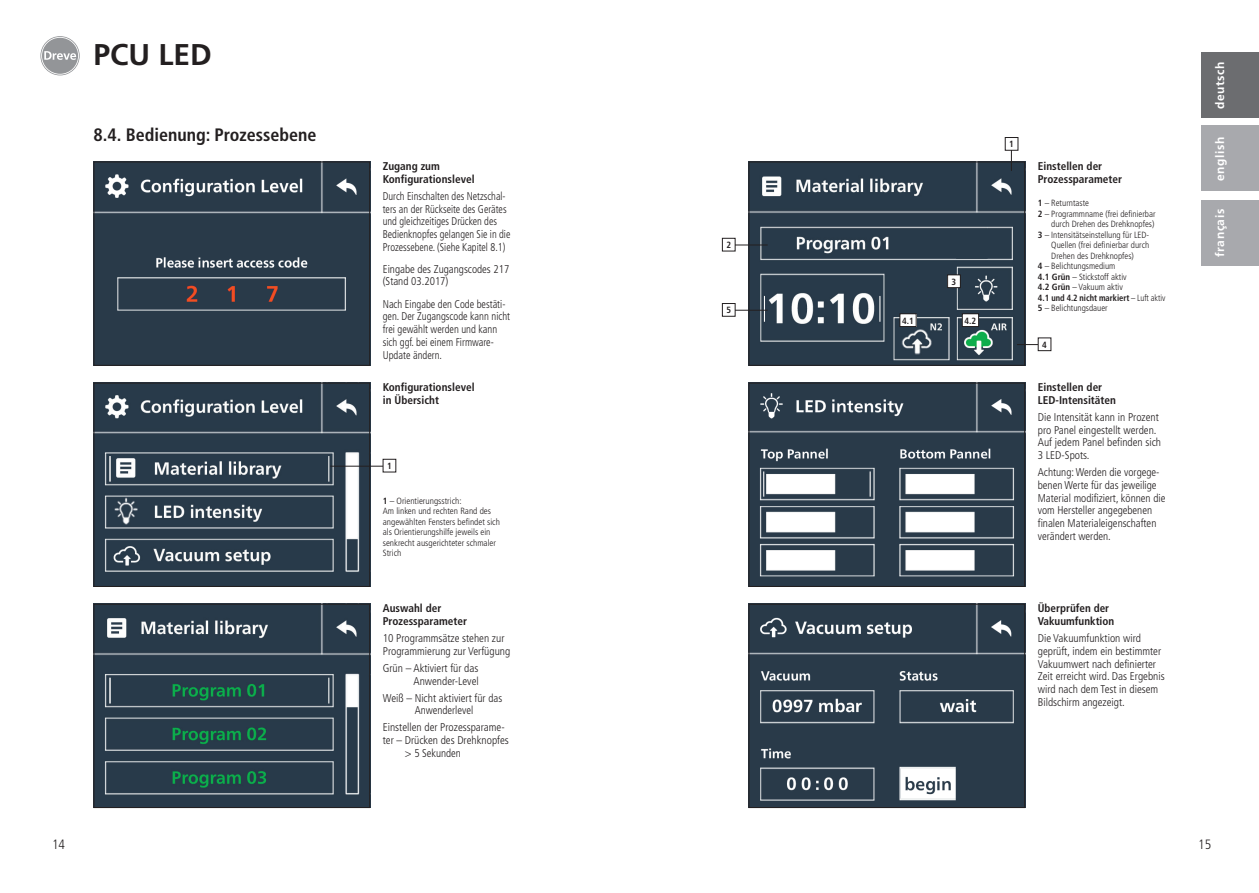
<style>
.page{position:relative;width:1259px;height:893px;background:#fff}
.page>*{position:absolute;margin:0;border:0;box-sizing:border-box;transform-origin:0 0}
.t1{font:700 30px "Frutiger LT";color:#231f20}
.t2{font:700 condensed 18px "Frutiger LT";color:#231f20}
.t3{font:300 condensed 13.5px "Frutiger LT";color:#231f20}
.t4{font:700 12px "Frutiger LT";letter-spacing:.05em;color:#fff}
.t5{font:300 condensed 11.25px/12.8px "Frutiger LT";color:#231f20}
.t6{font:700 condensed 11.25px/12.8px "Frutiger LT";color:#231f20}
.t7{font:300 condensed 11.25px/12.8px "Frutiger LT";color:#231f20;scale:.91 1}
.t8{font:300 condensed 11.25px/12.8px "Frutiger LT";color:#231f20;scale:.93 1}
.t9{font:300 condensed 9px/10.5px "Frutiger LT";color:#231f20}
.t10{font:700 condensed 9px "Frutiger LT";color:#231f20}
.s1{font-weight:700}
.s2{font-weight:300}
</style>
<div class="page">
<div style="left:1201px;top:52px;width:58px;height:65px;background:#6c6d70"></div>
<div style="left:1201px;top:126px;width:58px;height:65px;background:#a8a9ad"></div>
<div style="left:1201px;top:200px;width:58px;height:65px;background:#a8a9ad"></div>
<svg style="left:40px;top:36px;width:40px;height:39px"></svg>
<svg style="left:41px;top:37px;width:38px;height:38px"></svg>
<img style="left:96px;top:164px;width:272px;height:200px">
<div style="left:94px;top:162px;width:276px;height:204px;border:1px solid #231f20"></div>
<img style="left:96px;top:385px;width:272px;height:200px">
<div style="left:94px;top:383px;width:276px;height:204px;border:1px solid #231f20"></div>
<img style="left:96px;top:606px;width:272px;height:200px">
<div style="left:94px;top:604px;width:276px;height:204px;border:1px solid #231f20"></div>
<img style="left:750px;top:164px;width:273px;height:200px">
<div style="left:748px;top:162px;width:277px;height:204px;border:1px solid #231f20"></div>
<img style="left:750px;top:385px;width:273px;height:200px">
<div style="left:748px;top:383px;width:277px;height:204px;border:1px solid #231f20"></div>
<img style="left:750px;top:606px;width:273px;height:200px">
<div style="left:748px;top:604px;width:277px;height:204px;border:1px solid #231f20"></div>
<hr style="left:330px;top:466px;width:56px;height:1px;background:#231f20">
<div style="left:383px;top:459px;width:13px;height:13px;background:#fff"></div>
<div style="left:383px;top:459px;width:13px;height:13px;border:1px solid #231f20"></div>
<svg style="left:1011px;top:151px;width:1px;height:20px"></svg>
<div style="left:1005px;top:137px;width:13px;height:14px;border:1px solid #231f20"></div>
<svg style="left:1017px;top:344px;width:20px;height:1px"></svg>
<div style="left:1037px;top:338px;width:14px;height:13px;border:1px solid #231f20"></div>
<div style="left:900px;top:314px;width:16px;height:13px;background:#fff"></div>
<div style="left:899px;top:313px;width:17px;height:14px;border:1px solid #231f20"></div>
<div style="left:962px;top:314px;width:16px;height:13px;background:#fff"></div>
<div style="left:962px;top:313px;width:17px;height:14px;border:1px solid #231f20"></div>
<div style="left:947px;top:275px;width:13px;height:13px;background:#fff"></div>
<div style="left:947px;top:274px;width:13px;height:14px;border:1px solid #231f20"></div>
<hr style="left:730px;top:245px;width:37px;height:1px;background:#231f20">
<div style="left:722px;top:238px;width:13px;height:13px;background:#fff"></div>
<div style="left:722px;top:238px;width:13px;height:13px;border:1px solid #231f20"></div>
<hr style="left:730px;top:310px;width:37px;height:1px;background:#231f20">
<div style="left:722px;top:303px;width:13px;height:13px;background:#fff"></div>
<div style="left:722px;top:303px;width:13px;height:14px;border:1px solid #231f20"></div>
<h1 class="t1" style="left:94px;top:37px;width:120px">PCU LED</h1>
<h2 class="t2" style="left:94px;top:124px;width:224px">8.4. Bedienung: Prozessebene</h2>
<p class="t3" style="left:52px;top:837px;width:14px">14</p>
<p class="t6" style="left:383px;top:160px;width:93px">Zugang zum<br>Konfigurationslevel</p>
<p class="t7" style="left:383px;top:190px;width:142px">Durch Einschalten des Netzschal&shy;ters an der Rückseite des Gerätes und gleichzeitiges Drücken des Bedienknopfes gelangen Sie in die Prozessebene. (Siehe Kapitel 8.1)</p>
<p class="t5" style="left:383px;top:262px;width:128px">Eingabe des Zugangscodes 217 (Stand 03.2017)</p>
<p class="t8" style="left:383px;top:297px;width:138px">Nach Eingabe den Code bestäti&shy;gen. Der Zugangscode kann nicht frei gewählt werden und kann sich ggf. bei einem Firmware-<br>Update ändern.</p>
<p class="t6" style="left:383px;top:381px;width:93px">Konfigurationslevel in Übersicht</p>
<p class="t10" style="left:387px;top:461px;width:6px">1</p>
<p class="t9" style="left:383px;top:495px;width:119px"><span class="s1">1</span> – Orientierungsstrich:<br>Am linken und rechten Rand des angewählten Fensters befindet sich als Orientierungshilfe jeweils ein senkrecht ausgerichteter schmaler<br>Strich</p>
<p class="t6" style="left:383px;top:602px;width:86px">Auswahl der<br>Prozessparameter</p>
<p class="t5" style="left:383px;top:632px;width:129px">10 Programmsätze stehen zur<br>Programmierung zur Verfügung</p>
<p class="t5" style="left:383px;top:662px;width:97px;text-align:right">Grün – Aktiviert für das<br>Anwender-Level</p>
<p class="t5" style="left:383px;top:691px;width:121px;text-align:center">Weiß – Nicht aktiviert für das<br>Anwenderlevel</p>
<p class="t5" style="left:383px;top:721px;width:123px">Einstellen der Prozessparame-</p>
<p class="t5" style="left:383px;top:734px;width:128px">ter – Drücken des Drehknopfes</p>
<p class="t5" style="left:405px;top:747px;width:58px">&gt; 5 Sekunden</p>
<p class="t10" style="left:726px;top:240px;width:6px">2</p>
<p class="t10" style="left:726px;top:305px;width:6px">5</p>
<p class="t10" style="left:951px;top:276px;width:6px">3</p>
<p class="t10" style="left:902px;top:315px;width:13px">4.1</p>
<p class="t10" style="left:964px;top:315px;width:13px">4.2</p>
<p class="t10" style="left:1009px;top:139px;width:6px">1</p>
<p class="t6" style="left:1037px;top:160px;width:86px">Einstellen der<br>Prozessparameter</p>
<p class="t9" style="left:1037px;top:198px;width:53px"><span class="s1">1</span> – Returntaste</p>
<p class="t9" style="left:1037px;top:208px;width:119px"><span class="s1">2</span> – Programmname (frei definierbar</p>
<p class="t9" style="left:1051px;top:219px;width:105px">durch Drehen des Drehknopfes)</p>
<p class="t9" style="left:1037px;top:229px;width:113px"><span class="s1">3</span> – Intensitätseinstellung für LED-</p>
<p class="t9" style="left:1051px;top:240px;width:99px">Quellen (frei definierbar durch</p>
<p class="t9" style="left:1051px;top:250px;width:84px">Drehen des Drehknopfes)</p>
<p class="t9" style="left:1037px;top:261px;width:79px"><span class="s1">4</span> – Belichtungsmedium</p>
<p class="t9" style="left:1037px;top:271px;width:90px"><span class="s1">4.1 Grün</span> – Stickstoff aktiv</p>
<p class="t9" style="left:1037px;top:282px;width:87px"><span class="s1">4.2 Grün</span> – Vakuum aktiv</p>
<p class="t10" style="left:1037px;top:292px;width:129px">4.1 und 4.2 nicht markiert <span class="s2">– Luft aktiv</span></p>
<p class="t9" style="left:1037px;top:303px;width:71px"><span class="s1">5</span> – Belichtungsdauer</p>
<p class="t10" style="left:1042px;top:339px;width:6px">4</p>
<p class="t6" style="left:1037px;top:381px;width:80px">Einstellen der<br>LED-Intensitäten</p>
<p class="t5" style="left:1037px;top:411px;width:125px">Die Intensität kann in Prozent pro Panel eingestellt werden.<br>Auf jedem Panel befinden sich<br>3 LED-Spots.</p>
<p class="t5" style="left:1037px;top:466px;width:129px">Achtung: Werden die vorgege&shy;benen Werte für das jeweilige<br>Material modifiziert, können die vom Hersteller angegebenen finalen Materialeigenschaften verändert werden.</p>
<p class="t6" style="left:1037px;top:602px;width:78px">Überprüfen der<br>Vakuumfunktion</p>
<p class="t5" style="left:1037px;top:632px;width:128px">Die Vakuumfunktion wird geprüft, indem ein bestimmter<br>Vakuumwert nach definierter<br>Zeit erreicht wird. Das Ergebnis wird nach dem Test in diesem<br>Bildschirm angezeigt.</p>
<p class="t4" style="left:1212px;top:109px;width:49px;rotate:-90deg">deutsch</p>
<p class="t4" style="left:1212px;top:181px;width:46px;rotate:-90deg">english</p>
<p class="t4" style="left:1212px;top:257px;width:50px;rotate:-90deg">français</p>
<p class="t3" style="left:1198px;top:837px;width:14px">15</p>
</div>
